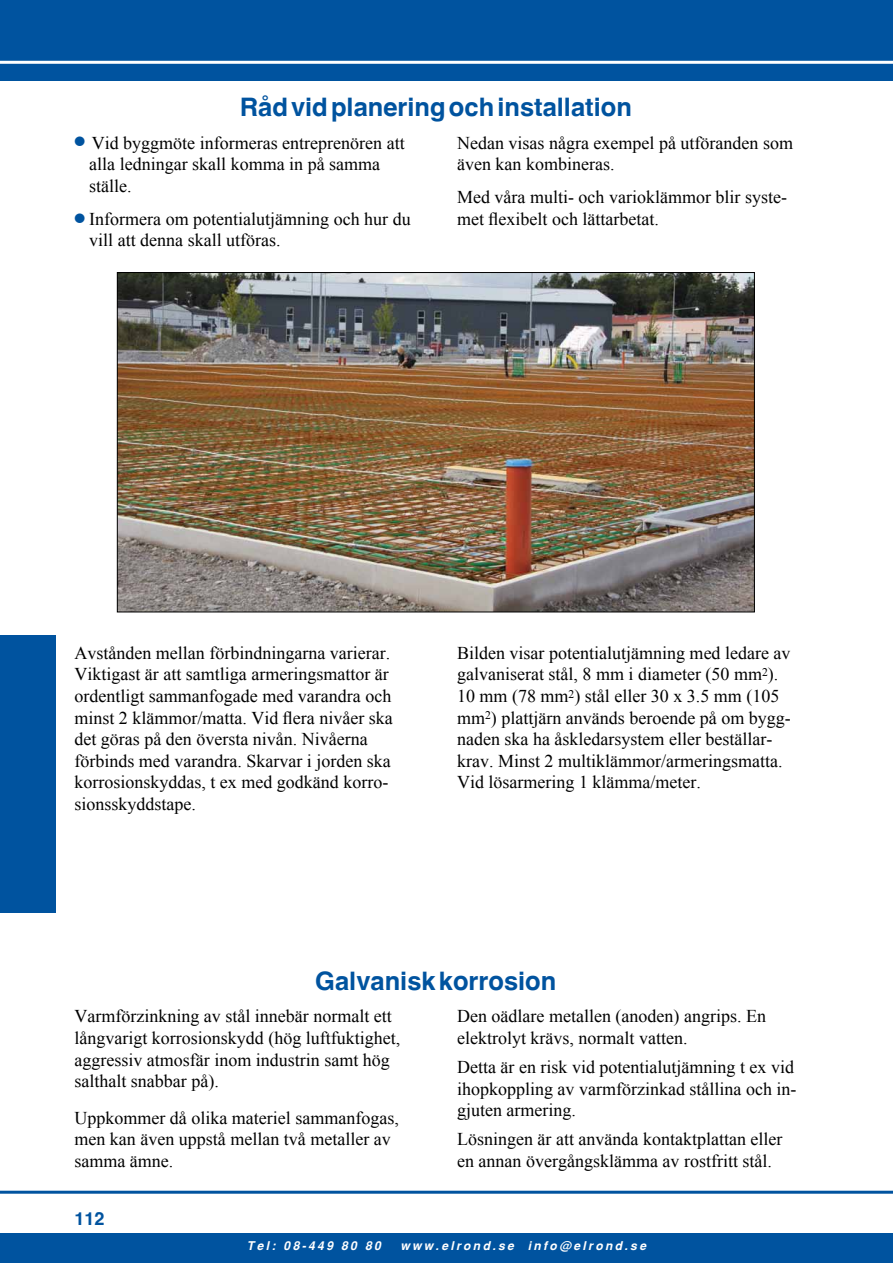
<style>
.page{position:relative;width:893px;height:1263px;background:#fff}
.page>*{position:absolute;margin:0;border:0;box-sizing:border-box;transform-origin:0 0}
.t1{font:700 25.5px "Helvetica";color:#00539f}
.t2{font:18px/21.6px "Times New Roman";color:#000}
.t3{font:700 18px "Helvetica";color:#00539f}
.t4{font:italic 700 12px "Helvetica";letter-spacing:.2em;color:#fff}
.s1{color:#00539f}
</style>
<div class="page">
<hr style="left:0;top:1191px;width:893px;height:3px;background:#00539f">
<div style="left:0;top:1233px;width:893px;height:30px;background:#00539f"></div>
<div style="left:0;top:636px;width:55px;height:277px;background:#00539f"></div>
<div style="left:0;top:0;width:893px;height:81px;background:#00539f"></div>
<hr style="left:0;top:61px;width:893px;height:3px;background:#fff">
<img style="left:119px;top:274px;width:634px;height:336px">
<h1 class="t1" style="left:240px;top:91px;width:394px">Råd vid planering och installation</h1>
<p class="t2" style="left:89px;top:131px;width:317px;text-indent:-15px"><span class="s1">●</span> Vid byggmöte informeras entreprenören att alla ledningar skall komma in på samma ställe.</p>
<p class="t2" style="left:89px;top:208px;width:323px;text-indent:-15px"><span class="s1">●</span> Informera om potentialutjämning och hur du vill att denna skall utföras.</p>
<p class="t2" style="left:457px;top:131px;width:337px">Nedan visas några exempel på utföranden som även kan kombineras.</p>
<p class="t2" style="left:457px;top:186px;width:331px">Med våra multi- och varioklämmor blir syste&shy;met flexibelt och lättarbetat.</p>
<p class="t2" style="left:74px;top:642px;width:320px">Avstånden mellan förbindningarna varierar.<br>Viktigast är att samtliga armeringsmattor är ordentligt sammanfogade med varandra och minst 2 klämmor/matta. Vid flera nivåer ska det göras på den översta nivån. Nivåerna förbinds med varandra. Skarvar i jorden ska korrosionskyddas, t ex med godkänd korro&shy;sionsskyddstape.</p>
<p class="t2" style="left:457px;top:642px;width:335px">Bilden visar potentialutjämning med ledare av galvaniserat stål, 8 mm i diameter (50 mm<sup>2</sup>).<br>10 mm (78 mm<sup>2</sup>) stål eller 30 x 3.5 mm (105 mm<sup>2</sup>) plattjärn används beroende på om bygg&shy;naden ska ha åskledarsystem eller beställar&shy;krav. Minst 2 multiklämmor/armeringsmatta.<br>Vid lösarmering 1 klämma/meter.</p>
<h1 class="t1" style="left:315px;top:965px;width:243px">Galvanisk korrosion</h1>
<p class="t2" style="left:74px;top:1005px;width:327px">Varmförzinkning av stål innebär normalt ett långvarigt korrosionskydd (hög luftfuktighet, aggressiv atmosfär inom industrin samt hög salthalt snabbar på).</p>
<p class="t2" style="left:74px;top:1107px;width:326px">Uppkommer då olika materiel sammanfogas, men kan även uppstå mellan två metaller av samma ämne.</p>
<p class="t2" style="left:457px;top:1005px;width:310px">Den oädlare metallen (anoden) angrips. En elektrolyt krävs, normalt vatten.</p>
<p class="t2" style="left:457px;top:1056px;width:341px">Detta är en risk vid potentialutjämning t ex vid ihopkoppling av varmförzinkad stållina och in&shy;gjuten armering.</p>
<p class="t2" style="left:457px;top:1128px;width:327px">Lösningen är att använda kontaktplattan eller en annan övergångsklämma av rostfritt stål.</p>
<p class="t3" style="left:74px;top:1207px;width:32px">112</p>
<p class="t4" style="left:247px;top:1239px;width:135px">Tel: 08-449 80 80</p>
<p class="t4" style="left:400px;top:1239px;width:247px">www.elrond.se info@elrond.se</p>
</div>
